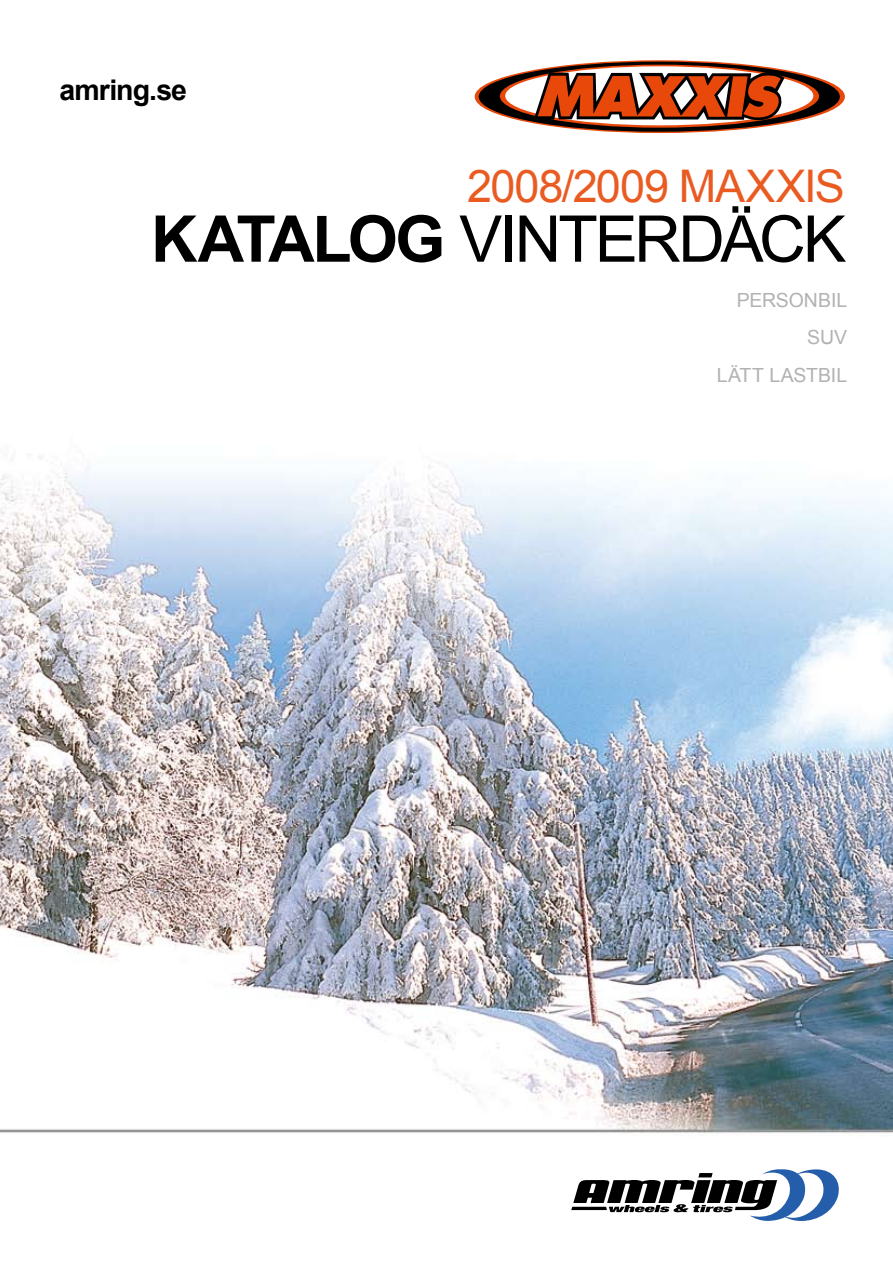
<style>
.page{position:relative;width:893px;height:1263px;background:#fff}
.page>*{position:absolute;margin:0;border:0;box-sizing:border-box;transform-origin:0 0}
.t1{font:64.5px "Arial";letter-spacing:-.045em;color:#000}
.t2{font:45px "Arial";letter-spacing:-.025em;color:#ea5b22}
.t3{font:700 28.5px "Arial";letter-spacing:-.035em;color:#000}
.t4{font:19.5px/37.5px "Arial";letter-spacing:-.01em;color:#b1b2b2;text-align:right}
.s1{font-weight:700}
</style>
<div class="page">
<img style="left:0;top:117px;width:893px;height:1017px">
<svg style="left:571px;top:1169px;width:268px;height:52px"></svg>
<svg style="left:475px;top:60px;width:370px;height:73px"></svg>
<div style="left:479px;top:62px;width:361px;height:70px;background:#000;border-radius:50%"></div>
<svg style="left:500px;top:65px;width:319px;height:63px"></svg>
<div style="left:505px;top:66px;width:308px;height:59px;background:#fff;border-radius:50%"></div>
<svg style="left:534px;top:70px;width:250px;height:51px"></svg>
<h3 class="t3" style="left:59px;top:71px;width:129px">amring.se</h3>
<h2 class="t2" style="left:467px;top:157px;width:379px">2008/2009 MAXXIS</h2>
<h1 class="t1" style="left:151px;top:197px;width:697px"><span class="s1">KATALOG</span> VINTERDÄCK</h1>
<p class="t4" style="left:717px;top:281px;width:132px">PERSONBIL<br>SUV<br>LÄTT LASTBIL</p>
</div>
